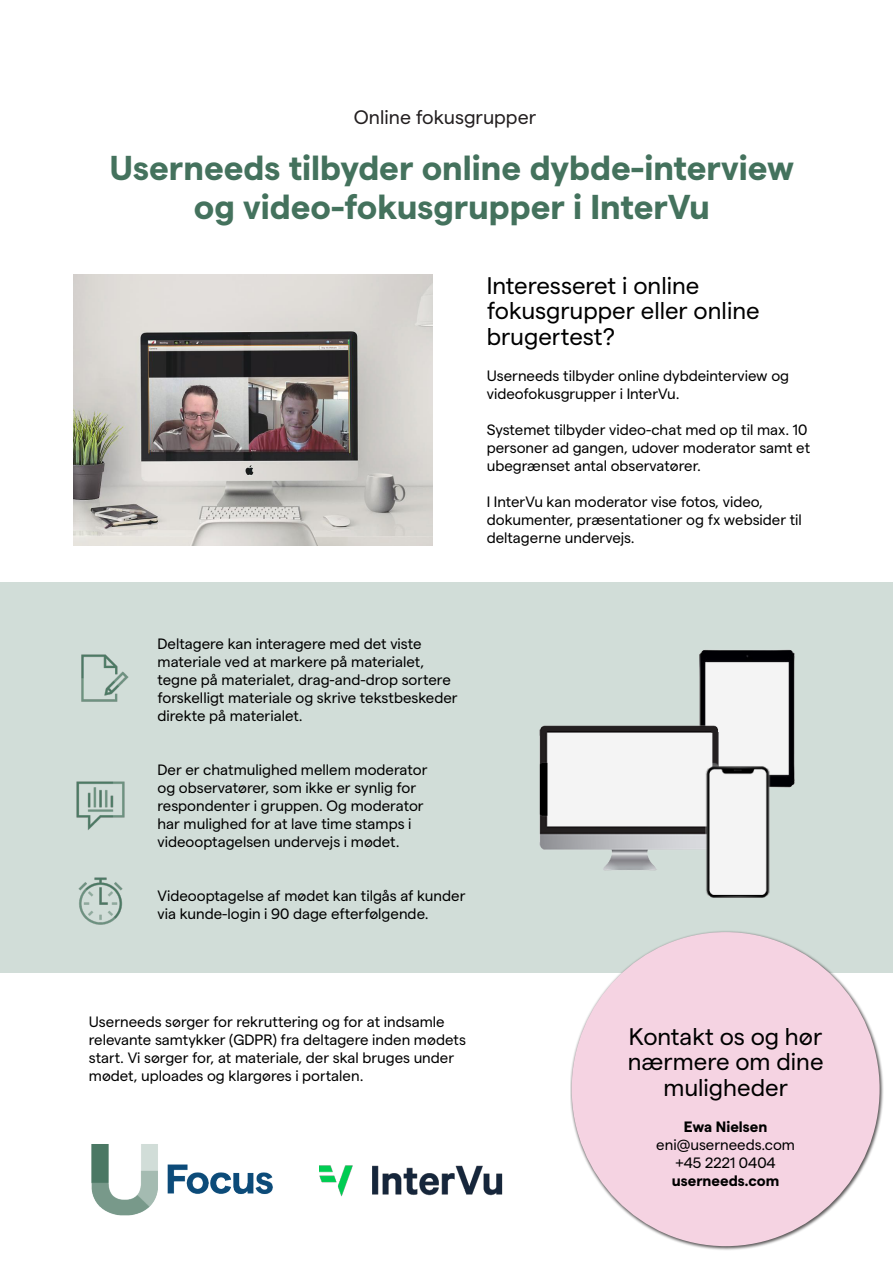
<style>
.page{position:relative;width:893px;height:1263px;background:#fff}
.page>*{position:absolute;margin:0;border:0;box-sizing:border-box;transform-origin:0 0}
.t1{font:700 34.5px "Matter";color:#44725d}
.t2{font:24px/25.5px "Matter";color:#000}
.t3{font:19.5px "Matter";color:#231f20}
.t4{font:15px/18px "Matter";color:#000}
.t5{font:700 15px "Matter";color:#000}
</style>
<div class="page">
<div style="left:0;top:582px;width:893px;height:391px;background:#d1ddd8"></div>
<img style="left:91px;top:1144px;width:182px;height:72px">
<img style="left:320px;top:1165px;width:183px;height:32px">
<div style="left:570px;top:930px;width:313px;height:320px;background:#231f20;opacity:.75"></div>
<div style="left:572px;top:932px;width:308px;height:314px;background:#f5d3e2;border-radius:50%"></div>
<img style="left:73px;top:274px;width:359px;height:271px">
<img style="left:699px;top:649px;width:96px;height:108px">
<img style="left:539px;top:712px;width:198px;height:159px">
<img style="left:684px;top:757px;width:111px;height:141px">
<img style="left:81px;top:654px;width:48px;height:48px">
<img style="left:76px;top:781px;width:49px;height:49px">
<img style="left:78px;top:877px;width:45px;height:48px">
<p class="t3" style="left:354px;top:103px;width:184px">Online fokusgrupper</p>
<p class="t1" style="left:110px;top:142px;width:686px">Userneeds tilbyder online dybde-interview</p>
<p class="t1" style="left:194px;top:181px;width:518px">og video-fokusgrupper i InterVu</p>
<p class="t2" style="left:487px;top:271px;width:274px">Interesseret i online fokusgrupper eller online brugertest?</p>
<p class="t4" style="left:487px;top:365px;width:304px">Userneeds tilbyder online dybdeinterview og videofokusgrupper i InterVu.</p>
<p class="t4" style="left:487px;top:419px;width:325px">Systemet tilbyder video-chat med op til max. 10 personer ad gangen, udover moderator samt et ubegrænset antal observatører.</p>
<p class="t4" style="left:487px;top:491px;width:317px">I InterVu kan moderator vise fotos, video, dokumenter, præsentationer og fx websider til deltagerne undervejs.</p>
<p class="t4" style="left:158px;top:633px;width:302px">Deltagere kan interagere med det viste materiale ved at markere på materialet, tegne på materialet, drag-and-drop sortere forskelligt materiale og skrive tekstbeskeder direkte på materialet.</p>
<p class="t4" style="left:158px;top:759px;width:271px">Der er chatmulighed mellem moderator og observatører, som ikke er synlig for respondenter i gruppen. Og moderator har mulighed for at lave time stamps i videooptagelsen undervejs i mødet.</p>
<p class="t4" style="left:158px;top:885px;width:309px">Videooptagelse af mødet kan tilgås af kunder via kunde-login i 90 dage efterfølgende.</p>
<p class="t4" style="left:89px;top:1011px;width:379px">Userneeds sørger for rekruttering og for at indsamle relevante samtykker (GDPR) fra deltagere inden mødets start. Vi sørger for, at materiale, der skal bruges under mødet, uploades og klargøres i portalen.</p>
<p class="t2" style="left:629px;top:1022px;width:195px">Kontakt os og hør</p>
<p class="t2" style="left:628px;top:1047px;width:197px;text-align:center">nærmere om dine muligheder</p>
<p class="t5" style="left:684px;top:1115px;width:85px">Ewa Nielsen</p>
<p class="t4" style="left:656px;top:1134px;width:140px">eni@userneeds.com</p>
<p class="t4" style="left:675px;top:1152px;width:102px">+45 2221 0404</p>
<p class="t5" style="left:672px;top:1169px;width:109px">userneeds.com</p>
</div>
